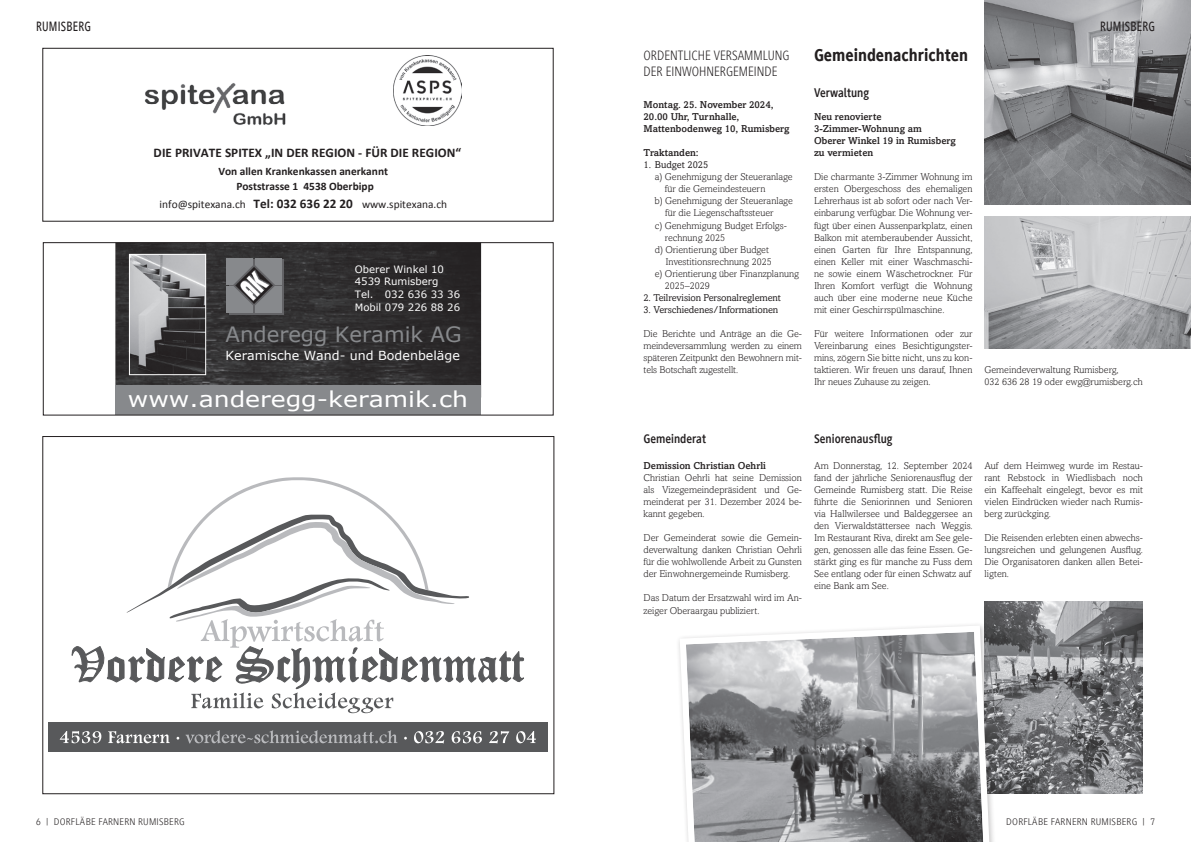
<style>
.page{position:relative;width:1191px;height:842px;background:#fff}
.page>*{position:absolute;margin:0;border:0;box-sizing:border-box;transform-origin:0 0}
.t1{font:21.7px "Verdana";color:#fff;scale:1.16 1}
.t2{font:21.1px "Verdana";color:#87898c}
.t3{font:800 18px "Generis Sans Com";color:#231f20;scale:.9 1}
.t4{font:300 14px/16px "Generis Sans Com";color:#231f20;scale:.9 1}
.t5{font:500 14px "Generis Sans Com";letter-spacing:.02em;color:#231f20;scale:.8 1}
.t6{font:700 13.2px "Calibri";letter-spacing:.005em;color:#231f20}
.t7{font:700 13px "Generis Sans Com";color:#231f20;scale:.9 1}
.t8{font:12.5px "Verdana";color:#fff}
.t9{font:700 11.4px/15.9px "Calibri";color:#231f20;text-align:center}
.t10{font:11.4px "Calibri";color:#231f20}
.t11{font:10.1px/12.7px "Verdana";color:#fff}
.t12{font:300 10px/12px "Amasis MT Std";color:#231f20;text-align:justify}
.t13{font:500 10px/12px "Amasis MT Std";color:#231f20}
.t14{font:10px "Amasis MT Std";letter-spacing:-.01em;color:#231f20}
.t15{font:300 10px "Generis Sans Com";letter-spacing:.02em;color:#231f20}
.s1{font-weight:700;font-size:13.2px}
</style>
<div class="page">
<img style="left:115px;top:244px;width:366px;height:141px">
<img style="left:131px;top:256px;width:73px;height:117px">
<div style="left:129px;top:254px;width:77px;height:121px;border:1px solid #fff"></div>
<div style="left:115px;top:385px;width:366px;height:30px;background:#87898c"></div>
<svg style="left:229px;top:259px;width:54px;height:55px"></svg>
<div style="left:227px;top:258px;width:26px;height:26px;background:#87898c"></div>
<div style="left:255px;top:258px;width:26px;height:26px;background:#87898c"></div>
<div style="left:227px;top:286px;width:26px;height:26px;background:#87898c"></div>
<div style="left:255px;top:286px;width:26px;height:26px;background:#87898c"></div>
<svg style="left:233px;top:264px;width:42px;height:42px"></svg>
<div style="left:43px;top:242px;width:510px;height:173px;border:1px solid #231f20"></div>
<img style="left:144px;top:83px;width:142px;height:42px">
<img style="left:393px;top:55px;width:68px;height:70px">
<div style="left:43px;top:48px;width:510px;height:173px;border:1px solid #231f20"></div>
<img style="left:984px;top:601px;width:159px;height:193px">
<svg style="left:678px;top:622px;width:315px;height:220px;background:#9b9c9e"></svg>
<div style="left:48px;top:722px;width:499px;height:29px;background:#58595b"></div>
<svg style="left:60px;top:477px;width:476px;height:267px"></svg>
<img style="left:984px;top:0;width:207px;height:204px">
<img style="left:984px;top:216px;width:207px;height:133px">
<h3 class="t5" style="left:36px;top:19px;width:70px">RUMISBERG</h3>
<h3 class="t6" style="left:154px;top:144px;width:309px">DIE PRIVATE SPITEX „IN DER REGION - FÜR DIE REGION“</h3>
<p class="t9" style="left:218px;top:163px;width:171px">Von allen Krankenkassen anerkannt<br>Poststrasse 1 4538 Oberbipp</p>
<p class="t10" style="left:160px;top:197px;width:289px">info@spitexana.ch <span class="s1">Tel: 032 636 22 20</span> www.spitexana.ch</p>
<p class="t11" style="left:355px;top:262px;width:107px">Oberer Winkel 10<br>4539 Rumisberg<br>Tel. 032 636 33 36<br>Mobil 079 226 88 26</p>
<h2 class="t2" style="left:225px;top:321px;width:237px">Anderegg Keramik AG</h2>
<p class="t8" style="left:225px;top:348px;width:236px">Keramische Wand- und Bodenbeläge</p>
<h1 class="t1" style="left:128px;top:386px;width:295px">www.anderegg-keramik.ch</h1>
<h3 class="t4" style="left:643px;top:48px;width:164px">ORDENTLICHE VERSAMMLUNG<br>DER EINWOHNERGEMEINDE</h3>
<p class="t13" style="left:643px;top:99px;width:147px">Montag. 25. November 2024,<br>20.00 Uhr, Turnhalle,<br>Mattenbodenweg 10, Rumisberg</p>
<p class="t13" style="left:643px;top:147px;width:57px">Traktanden:</p>
<p class="t14" style="left:643px;top:159px;width:66px">1. Budget 2025</p>
<p class="t12" style="left:655px;top:171px;width:139px">a) Genehmigung der Steueranlage</p>
<p class="t12" style="left:665px;top:183px;width:102px">für die Gemeindesteuern</p>
<p class="t12" style="left:655px;top:195px;width:139px">b) Genehmigung der Steueranlage</p>
<p class="t12" style="left:665px;top:207px;width:110px">für die Liegenschaftssteuer</p>
<p class="t12" style="left:655px;top:219px;width:134px">c) Genehmigung Budget Erfolgs-</p>
<p class="t12" style="left:665px;top:231px;width:62px">rechnung 2025</p>
<p class="t12" style="left:655px;top:243px;width:116px">d) Orientierung über Budget</p>
<p class="t12" style="left:665px;top:255px;width:108px">Investitionsrechnung 2025</p>
<p class="t12" style="left:655px;top:267px;width:146px">e) Orientierung über Finanzplanung</p>
<p class="t12" style="left:665px;top:279px;width:46px">2025–2029</p>
<p class="t14" style="left:643px;top:291px;width:139px">2. Teilrevision Personalreglement</p>
<p class="t14" style="left:643px;top:303px;width:136px">3. Verschiedenes/Informationen</p>
<p class="t12" style="left:643px;top:327px;width:160px">Die Berichte und Anträge an die Ge&shy;meindeversammlung werden zu einem späteren Zeitpunkt den Bewohnern mit&shy;tels Botschaft zugestellt.</p>
<h3 class="t3" style="left:814px;top:45px;width:173px">Gemeindenachrichten</h3>
<h3 class="t7" style="left:814px;top:86px;width:63px">Verwaltung</h3>
<p class="t13" style="left:814px;top:111px;width:143px">Neu renovierte<br>3-Zimmer-Wohnung am<br>Oberer Winkel 19 in Rumisberg zu vermieten</p>
<p class="t12" style="left:814px;top:171px;width:160px">Die charmante 3-Zimmer Wohnung im ersten Obergeschoss des ehemaligen Lehrerhaus ist ab sofort oder nach Ver&shy;einbarung verfügbar. Die Wohnung ver&shy;fügt über einen Aussenparkplatz, einen Balkon mit atemberaubender Aussicht, einen Garten für Ihre Entspannung, einen Keller mit einer Waschmaschi&shy;ne sowie einem Wäschetrockner. Für Ihren Komfort verfügt die Wohnung auch über eine moderne neue Küche mit einer Geschirrspülmaschine.</p>
<p class="t12" style="left:814px;top:327px;width:160px">Für weitere Informationen oder zur Vereinbarung eines Besichtigungster&shy;mins, zögern Sie bitte nicht, uns zu kon&shy;taktieren. Wir freuen uns darauf, Ihnen Ihr neues Zuhause zu zeigen.</p>
<h3 class="t5" style="left:1100px;top:19px;width:70px">RUMISBERG</h3>
<p class="t12" style="left:984px;top:363px;width:160px">Gemeindeverwaltung Rumisberg,<br>032 636 28 19 oder ewg@rumisberg.ch</p>
<h3 class="t7" style="left:643px;top:431px;width:71px">Gemeinderat</h3>
<p class="t13" style="left:643px;top:460px;width:124px">Demission Christian Oehrli</p>
<p class="t12" style="left:643px;top:472px;width:160px">Christian Oehrli hat seine Demission als Vizegemeindepräsident und Ge&shy;meinderat per 31. Dezember 2024 be&shy;kannt gegeben.</p>
<p class="t12" style="left:643px;top:532px;width:160px">Der Gemeinderat sowie die Gemein&shy;deverwaltung danken Christian Oehrli für die wohlwollende Arbeit zu Gunsten der Einwohnergemeinde Rumisberg.</p>
<p class="t12" style="left:643px;top:592px;width:160px">Das Datum der Ersatzwahl wird im An&shy;zeiger Oberaargau publiziert.</p>
<h3 class="t7" style="left:814px;top:431px;width:89px">Seniorenausflug</h3>
<p class="t12" style="left:814px;top:460px;width:160px;text-align:left">Am Donnerstag, 12. September 2024 fand der jährliche Seniorenausflug der Gemeinde Rumisberg statt. Die Reise führte die Seniorinnen und Senioren via Hallwilersee und Baldeggersee an den Vierwaldstättersee nach Weggis.<br>Im Restaurant Riva, direkt am See gele&shy;gen, genossen alle das feine Essen. Ge&shy;stärkt ging es für manche zu Fuss dem See entlang oder für einen Schwatz auf eine Bank am See.</p>
<p class="t12" style="left:984px;top:460px;width:160px">Auf dem Heimweg wurde im Restau&shy;rant Rebstock in Wiedlisbach noch ein Kaffeehalt eingelegt, bevor es mit vielen Eindrücken wieder nach Rumis&shy;berg zurückging.</p>
<p class="t12" style="left:984px;top:532px;width:160px">Die Reisenden erlebten einen abwechs&shy;lungsreichen und gelungenen Ausflug.<br>Die Organisatoren danken allen Betei&shy;ligten.</p>
<p class="t15" style="left:36px;top:816px;width:150px">6 | DORFLÄBE FARNERN RUMISBERG</p>
<p class="t15" style="left:1006px;top:816px;width:150px">DORFLÄBE FARNERN RUMISBERG | 7</p>
</div>
